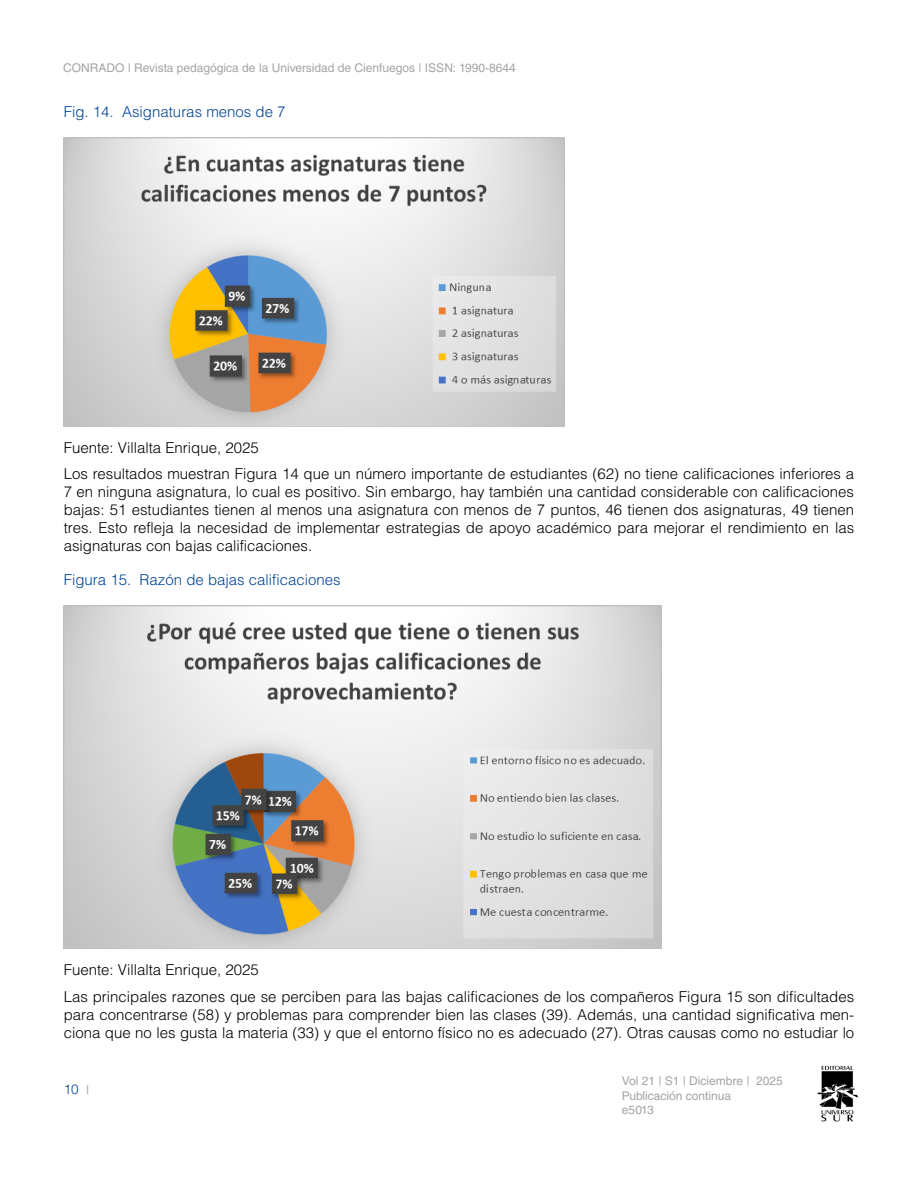
<style>
.page{position:relative;width:918px;height:1188px;background:#fff}
.page>*{position:absolute;margin:0;border:0;box-sizing:border-box;transform-origin:0 0}
.t1{font:300 15px/18px "Helvetica LT Std";color:#000}
.t2{font:300 15px "Helvetica LT Std";color:#004494}
.t3{font:300 13.5px "Helvetica LT Std";color:#004494}
.t4{font:12px/14.4px "Helvetica LT Std";color:#a3a4a6}
.s1{font-weight:400;font-size:12px;color:#a3a4a6}
</style>
<div class="page">
<img style="left:817px;top:1065px;width:41px;height:57px">
<img style="left:64px;top:138px;width:500px;height:288px">
<img style="left:64px;top:606px;width:597px;height:343px">
<p class="t4" style="left:63px;top:61px;width:454px">CONRADO | Revista pedagógica de la Universidad de Cienfuegos | ISSN: 1990-8644</p>
<p class="t2" style="left:64px;top:102px;width:223px">Fig. 14. Asignaturas menos de 7</p>
<p class="t1" style="left:64px;top:434px;width:792px;line-height:26.5px">Fuente: Villalta Enrique, 2025<br>Los resultados muestran Figura 14 que un número importante de estudiantes (62) no tiene calificaciones inferiores a</p>
<p class="t1" style="left:64px;top:483px;width:792px;text-align:justify">7 en ninguna asignatura, lo cual es positivo. Sin embargo, hay también una cantidad considerable con calificaciones bajas: 51 estudiantes tienen al menos una asignatura con menos de 7 puntos, 46 tienen dos asignaturas, 49 tienen tres. Esto refleja la necesidad de implementar estrategias de apoyo académico para mejorar el rendimiento en las asignaturas con bajas calificaciones.</p>
<p class="t2" style="left:64px;top:570px;width:278px">Figura 15. Razón de bajas calificaciones</p>
<p class="t1" style="left:64px;top:957px;width:792px;line-height:26.5px">Fuente: Villalta Enrique, 2025<br>Las principales razones que se perciben para las bajas calificaciones de los compañeros Figura 15 son dificultades</p>
<p class="t1" style="left:64px;top:1005px;width:792px">para concentrarse (58) y problemas para comprender bien las clases (39). Además, una cantidad significativa men&shy;ciona que no les gusta la materia (33) y que el entorno físico no es adecuado (27). Otras causas como no estudiar lo</p>
<p class="t3" style="left:64px;top:1081px;width:27px">10 <span class="s1">|</span></p>
<p class="t4" style="left:622px;top:1074px;width:162px">Vol 21 | S1 | Diciembre | 2025<br>Publicación continua<br>e5013</p>
</div>
